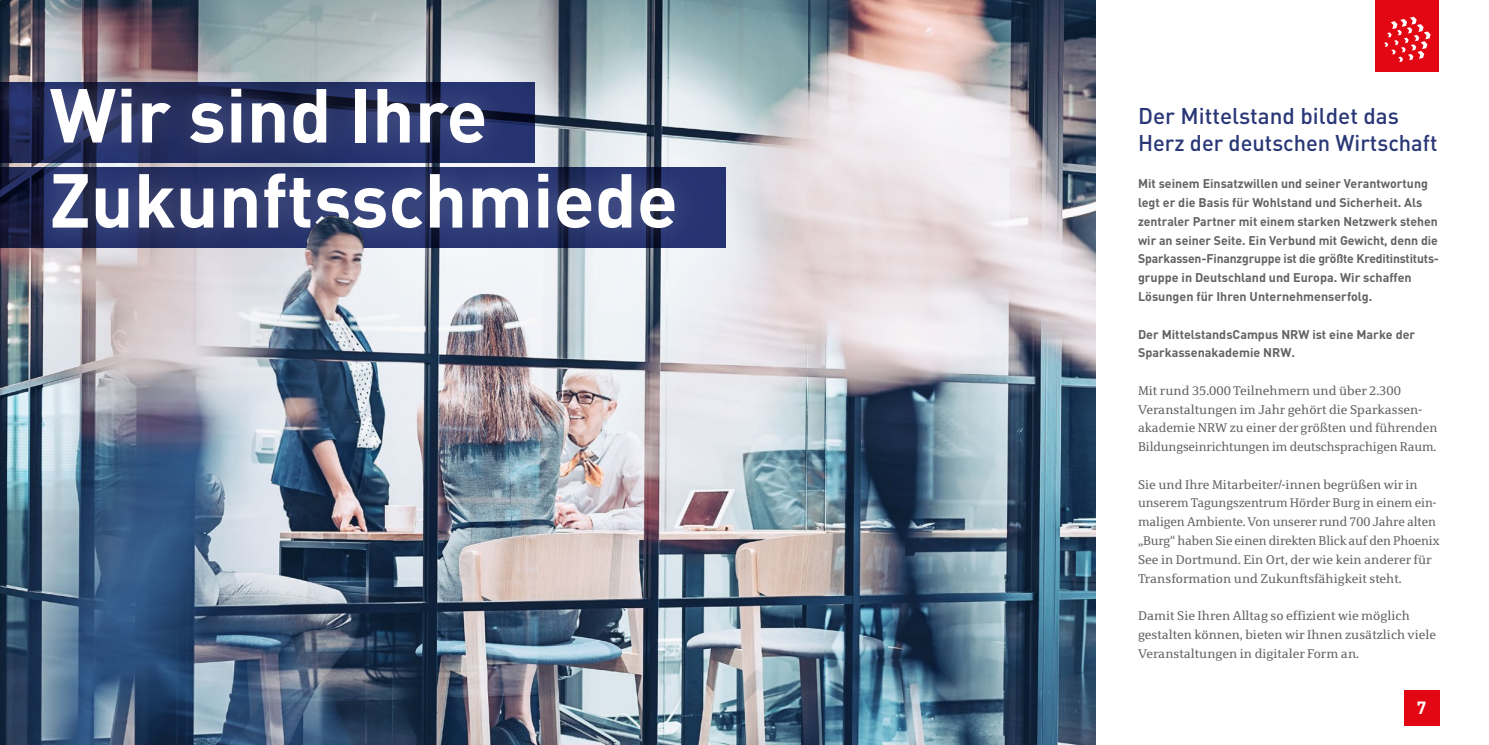
<style>
.page{position:relative;width:1489px;height:745px;background:#fff}
.page>*{position:absolute;margin:0;border:0;box-sizing:border-box;transform-origin:0 0}
.t1{font:700 75px/85px "DIN Pro";color:#fff}
.t2{font:500 22.5px/27.5px "DIN Pro";color:#293776}
.t3{font:700 17.5px "DIN Pro";color:#fff}
.t4{font:12.5px/18.8px "Sparkasse Serif";color:#646363}
.t5{font:700 12.5px/18.8px "DIN Pro";color:#646363}
</style>
<div class="page">
<img style="left:0;top:0;width:1095px;height:744px">
<svg style="left:0;top:82px;width:26px;height:80px;background:#1c244e"></svg>
<svg style="left:0;top:167px;width:725px;height:81px;background:#1d2655"></svg>
<div style="left:26px;top:62px;width:674px;height:192px;background:#fff;opacity:.21"></div>
<div style="left:1375px;top:0;width:64px;height:72px;background:#e30613"></div>
<svg style="left:1384px;top:17px;width:46px;height:45px"></svg>
<div style="left:1403px;top:689px;width:36px;height:36px;background:#e30613"></div>
<h1 class="t1" style="left:50px;top:70px;width:629px">Wir sind Ihre<br>Zukunftsschmiede</h1>
<h2 class="t2" style="left:1137px;top:101px;width:301px">Der Mittelstand bildet das<br>Herz der deutschen Wirtschaft</h2>
<p class="t5" style="left:1137px;top:174px;width:301px">Mit seinem Einsatzwillen und seiner Verantwortung legt er die Basis für Wohlstand und Sicherheit. Als zentraler Partner mit einem starken Netzwerk stehen wir an seiner Seite. Ein Verbund mit Gewicht, denn die Sparkassen-Finanzgruppe ist die größte Kreditinstituts&shy;gruppe in Deutschland und Europa. Wir schaffen Lösungen für Ihren Unternehmenserfolg.</p>
<p class="t5" style="left:1137px;top:324px;width:279px">Der MittelstandsCampus NRW ist eine Marke der<br>Sparkassenakademie NRW.</p>
<p class="t4" style="left:1137px;top:380px;width:301px">Mit rund 35.000 Teilnehmern und über 2.300<br>Veranstaltungen im Jahr gehört die Sparkassen&shy;akademie NRW zu einer der größten und führenden Bildungseinrichtungen im deutschsprachigen Raum.</p>
<p class="t4" style="left:1137px;top:474px;width:303px">Sie und Ihre Mitarbeiter/-innen begrüßen wir in unserem Tagungszentrum Hörder Burg in einem ein&shy;maligen Ambiente. Von unserer rund 700 Jahre alten „Burg“ haben Sie einen direkten Blick auf den Phoenix See in Dortmund. Ein Ort, der wie kein anderer für Transformation und Zukunftsfähigkeit steht.</p>
<p class="t4" style="left:1137px;top:605px;width:299px">Damit Sie Ihren Alltag so effizient wie möglich gestalten können, bieten wir Ihnen zusätzlich viele<br>Veranstaltungen in digitaler Form an.</p>
<h3 class="t3" style="left:1416px;top:695px;width:11px">7</h3>
</div>
